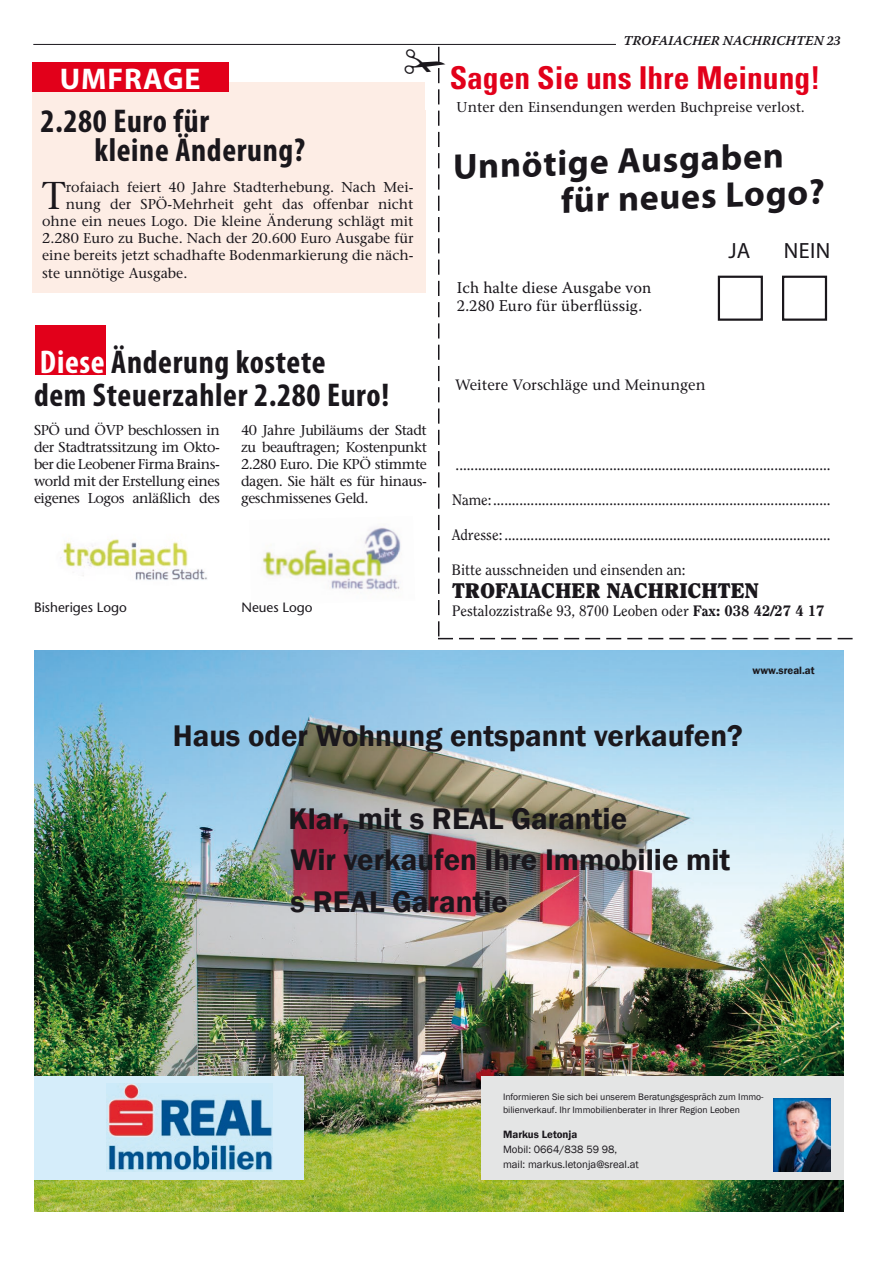
<style>
.page{position:relative;width:893px;height:1263px;background:#fff}
.page>*{position:absolute;margin:0;border:0;box-sizing:border-box;transform-origin:0 0}
.swt-twxt{font:38.7px "Stone Serif";color:#1a171c}
.Titel_2{font:700 36px/37.5px "Myriad Pro";color:#1a171c}
.Titel_2-2{font:700 condensed 33px/33px "Myriad Pro";letter-spacing:.02em;color:#1a171c}
.t1{font:700 condensed 31.5px "Univers";color:#e2001a}
.t2{font:600 30.75px/41.4px "Franklin Gothic";color:#1a171c}
.Titel_2-3{font:700 30px "Myriad Pro";letter-spacing:.03em;color:#fff}
.t3{font:22.05px "Myriad Pro";letter-spacing:.02em;color:#1a171c}
.t4{font:900 21px "Clearface";color:#1a171c}
.Titel_2-4{font:16.5px/18.1px "Warnock Pro";letter-spacing:.01em;color:#1a171c}
.t5{font:15px "Clearface";color:#1a171c}
.t6{font:15px "Stone Serif";color:#1a171c}
.swt-twxt-2{font:14.25px/17.1px "Stone Serif";color:#1a171c;text-align:justify}
.t7{font:13.5px "Warnock Pro Semibold It Capt";color:#1a171c}
.Bildtext{font:13.5px "Stone Sans";color:#1a171c}
.t8{font:10.95px/14.7px "Franklin Gothic";color:#1a171c}
.t9{font:600 10.95px "Franklin Gothic";color:#1a171c}
.t10{font:9.6px/12.9px "Franklin Gothic";color:#1a171c}
.s1{color:#fff}
.s2{font-weight:800}
.s3{font-weight:600}
</style>
<div class="page">
<hr style="left:33px;top:44px;width:583px;height:1px;background:#1a171c">
<div style="left:32px;top:82px;width:393px;height:211px;background:#fdede5"></div>
<div style="left:32px;top:63px;width:197px;height:29px;background:#e2001a"></div>
<img style="left:34px;top:651px;width:810px;height:561px">
<div style="left:482px;top:1076px;width:362px;height:103px;background:#e4e5e5"></div>
<div style="left:34px;top:1076px;width:269px;height:103px;background:#d5edfa"></div>
<img style="left:107px;top:1084px;width:165px;height:88px">
<img style="left:774px;top:1098px;width:57px;height:74px">
<img style="left:60px;top:539px;width:147px;height:41px">
<img style="left:262px;top:527px;width:139px;height:64px">
<div style="left:35px;top:325px;width:71px;height:50px;background:#e2001a"></div>
<svg style="left:425px;top:47px;width:428px;height:592px"></svg>
<p class="Titel_2-3" style="left:60px;top:59px;width:142px">UMFRAGE</p>
<p class="Titel_2-2" style="left:94px;top:106px;width:212px;line-height:28.5px;text-indent:-54px">2.280 Euro für<br>kleine Änderung?</p>
<p class="swt-twxt" style="left:42px;top:172px;width:25px">T</p>
<p class="swt-twxt-2" style="left:66px;top:178px;width:349px">rofaiach feiert 40 Jahre Stadterhebung. Nach Mei-</p>
<p class="swt-twxt-2" style="left:66px;top:196px;width:349px">nung der SPÖ-Mehrheit geht das offenbar nicht</p>
<p class="swt-twxt-2" style="left:42px;top:213px;width:373px">ohne ein neues Logo. Die kleine Änderung schlägt mit</p>
<p class="swt-twxt-2" style="left:42px;top:230px;width:373px">2.280 Euro zu Buche. Nach der 20.600 Euro Ausgabe für</p>
<p class="swt-twxt-2" style="left:42px;top:247px;width:373px">eine bereits jetzt schadhafte Bodenmarkierung die näch-</p>
<p class="swt-twxt-2" style="left:42px;top:264px;width:147px">ste unnötige Ausgabe.</p>
<p class="Titel_2-2" style="left:34px;top:345px;width:357px"><span class="s1">Diese</span> Änderung kostete<br>dem Steuerzahler 2.280 Euro!</p>
<p class="swt-twxt-2" style="left:34px;top:421px;width:187px">SPÖ und ÖVP beschlossen in der Stadtratssitzung im Okto&shy;ber die Leobener Firma Brains&shy;world mit der Erstellung eines eigenes Logos anläßlich des</p>
<p class="swt-twxt-2" style="left:241px;top:421px;width:187px">40 Jahre Jubiläums der Stadt zu beauftragen; Kostenpunkt 2.280 Euro. Die KPÖ stimmte dagen. Sie hält es für hinaus&shy;geschmissenes Geld.</p>
<p class="Bildtext" style="left:34px;top:599px;width:94px">Bisheriges Logo</p>
<p class="Bildtext" style="left:242px;top:599px;width:73px">Neues Logo</p>
<p class="t7" style="left:623px;top:33px;width:219px">TROFAIACHER NACHRICHTEN 23</p>
<p class="t1" style="left:450px;top:58px;width:372px">Sagen Sie uns Ihre Meinung!</p>
<p class="swt-twxt-2" style="left:457px;top:99px;width:350px">Unter den Einsendungen werden Buchpreise verlost.</p>
<p class="Titel_2" style="left:559px;top:143px;width:266px;text-indent:-107px;rotate:-2deg">Unnötige Ausgaben für neues Logo?</p>
<p class="Titel_2-4" style="left:457px;top:278px;width:196px">Ich halte diese Ausgabe von<br>2.280 Euro für überflüssig.</p>
<p class="t3" style="left:728px;top:237px;width:24px">JA</p>
<p class="t3" style="left:784px;top:237px;width:48px">NEIN</p>
<p class="t6" style="left:455px;top:375px;width:252px">Weitere Vorschläge und Meinungen</p>
<p class="t5" style="left:456px;top:456px;width:376px">....................................................................................................</p>
<p class="t5" style="left:452px;top:491px;width:380px">Name:..........................................................................................</p>
<p class="t5" style="left:452px;top:526px;width:380px">Adresse: .......................................................................................</p>
<p class="t5" style="left:452px;top:561px;width:235px">Bitte ausschneiden und einsenden an:</p>
<p class="t4" style="left:452px;top:578px;width:308px">TROFAIACHER NACHRICHTEN</p>
<p class="t5" style="left:452px;top:602px;width:374px">Pestalozzistraße 93, 8700 Leoben oder <span class="s2">Fax: 038 42/27 4 17</span></p>
<p class="t9" style="left:752px;top:664px;width:64px">www.sreal.at</p>
<p class="t2" style="left:173px;top:715px;width:572px">Haus oder Wohnung entspannt verkaufen?</p>
<p class="t2" style="left:288px;top:798px;width:443px">Klar, mit s REAL Garantie<br>Wir verkaufen Ihre Immobilie mit s REAL Garantie</p>
<p class="t10" style="left:503px;top:1090px;width:262px">Informieren Sie sich bei unserem Beratungsgespräch zum Immo&shy;bilienverkauf. Ihr Immobilienberater in Ihrer Region Leoben</p>
<p class="t8" style="left:503px;top:1127px;width:137px"><span class="s3">Markus Letonja<br></span>Mobil: 0664/838 59 98, mail: markus.letonja@sreal.at</p>
</div>
